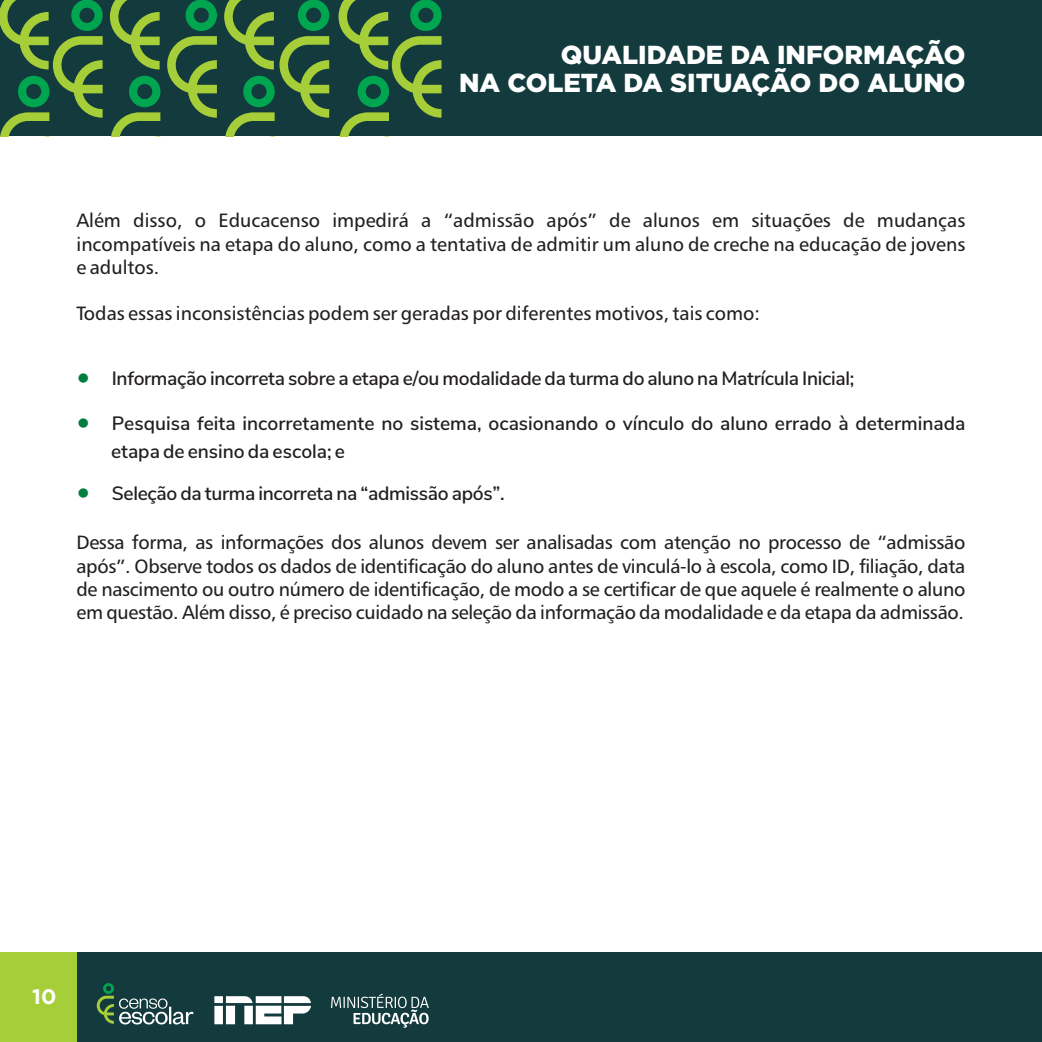
<style>
.page{position:relative;width:1042px;height:1042px;background:#fff}
.page>*{position:absolute;margin:0;border:0;box-sizing:border-box;transform-origin:0 0}
.t1{font:900 26.07px/28.3px "Gotham";color:#fff;text-align:right}
.t2{font:700 21px "Gotham";color:#fff}
.t3{font:19.25px/23.3px "Humanist 777 BT Roman B";color:#231f20;text-align:justify}
.t4{font:600 19.25px/28.2px "Nunito Sans";letter-spacing:-.015em;color:#231f20}
.s1{font-size:26.25px;color:#007e3d}
</style>
<div class="page">
<div style="left:0;top:0;width:1042px;height:136px;background:#133a3d"></div>
<div style="left:0;top:952px;width:1042px;height:90px;background:#133a3d"></div>
<svg style="left:331px;top:993px;width:98px;height:34px"></svg>
<svg style="left:214px;top:996px;width:97px;height:28px"></svg>
<svg style="left:97px;top:983px;width:96px;height:41px"></svg>
<div style="left:0;top:952px;width:77px;height:90px;background:#a6ce39"></div>
<svg style="left:110px;top:0;width:50px;height:69px"></svg>
<svg style="left:338px;top:0;width:104px;height:136px"></svg>
<svg style="left:167px;top:0;width:50px;height:118px"></svg>
<svg style="left:224px;top:0;width:105px;height:136px"></svg>
<svg style="left:111px;top:76px;width:49px;height:60px"></svg>
<svg style="left:0;top:0;width:103px;height:136px"></svg>
<h1 class="t1" style="left:459px;top:42px;width:508px">QUALIDADE DA INFORMAÇÃO<br>NA COLETA DA SITUAÇÃO DO ALUNO</h1>
<p class="t3" style="left:77px;top:211px;width:890px">Além disso, o Educacenso impedirá a “admissão após” de alunos em situações de mudanças incompatíveis na etapa do aluno, como a tentativa de admitir um aluno de creche na educação de jovens e adultos.</p>
<p class="t3" style="left:77px;top:304px;width:685px">Todas essas inconsistências podem ser geradas por diferentes motivos, tais como:</p>
<p class="t4" style="left:77px;top:365px;width:779px"><span class="s1">•</span> Informação incorreta sobre a etapa e/ou modalidade da turma do aluno na Matrícula Inicial;</p>
<p class="t4" style="left:111px;top:409px;width:856px;text-indent:-35px"><span class="s1">•</span> Pesquisa feita incorretamente no sistema, ocasionando o vínculo do aluno errado à determinada etapa de ensino da escola; e</p>
<p class="t4" style="left:76px;top:480px;width:430px"><span class="s1">•</span> Seleção da turma incorreta na “admissão após”.</p>
<p class="t3" style="left:76px;top:533px;width:890px">Dessa forma, as informações dos alunos devem ser analisadas com atenção no processo de “admissão após”. Observe todos os dados de identificação do aluno antes de vinculá-lo à escola, como ID, filiação, data de nascimento ou outro número de identificação, de modo a se certificar de que aquele é realmente o aluno em questão. Além disso, é preciso cuidado na seleção da informação da modalidade e da etapa da admissão.</p>
<p class="t2" style="left:32px;top:987px;width:26px">10</p>
</div>
